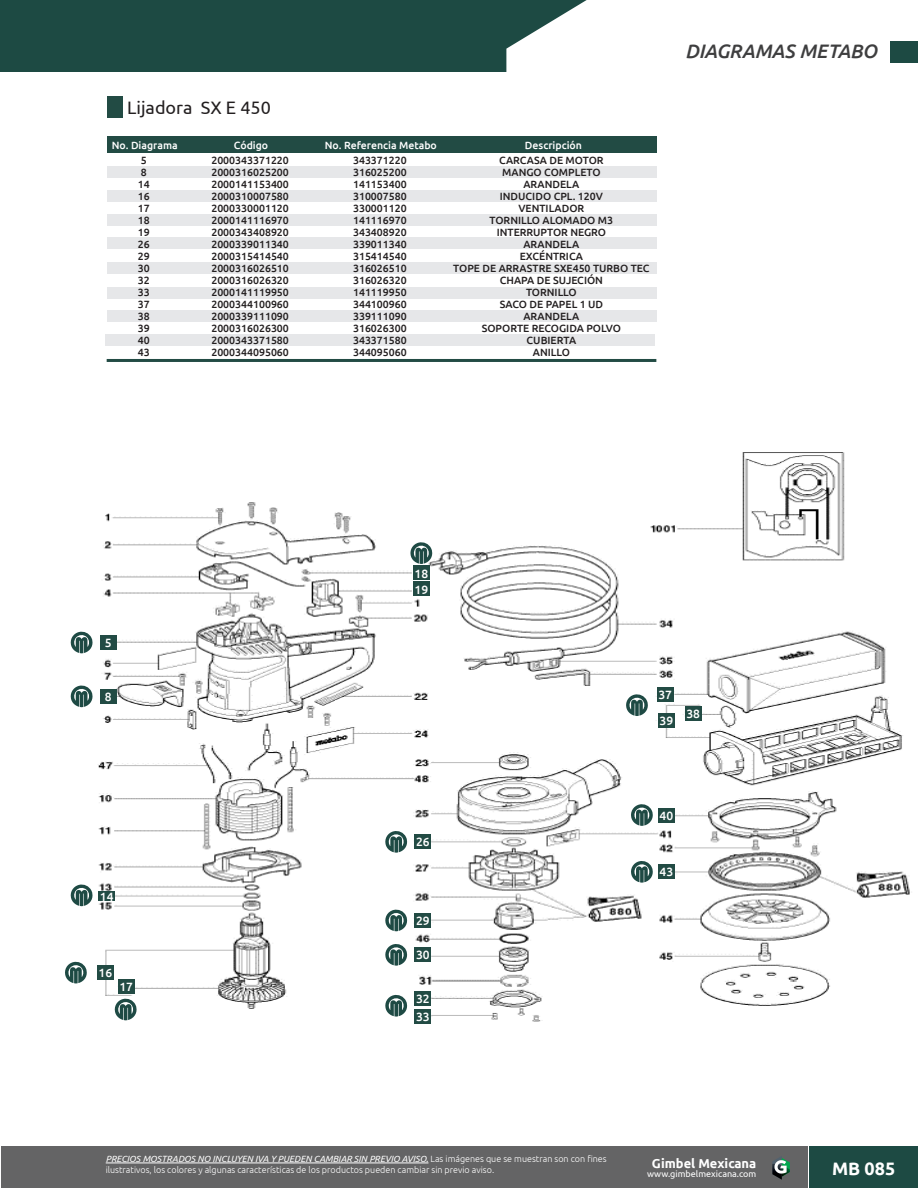
<style>
.page{position:relative;width:918px;height:1188px;background:#fff}
.page>*{position:absolute;margin:0;border:0;box-sizing:border-box;transform-origin:0 0}
.t1{font:italic 500 19.5px "Ubuntu";color:#3e3e3f}
.TÍTULOS_DE_PRODUCTOS{font:18px "Ubuntu";color:#231f20}
.t2{font:700 18px "Ubuntu";color:#fff}
.t3{font:700 12.9px "Ubuntu";color:#fff}
.COTAS{font:500 12px "Ubuntu";color:#fff}
.CODIGO{font:500 10.5px "Ubuntu";color:#231f20}
.ENCABEZADO_DE_TABLA{font:500 10.5px "Ubuntu";color:#fff}
.t4{font:300 9px/10.8px "Ubuntu";color:#fff}
.t5{font:9px "Ubuntu";color:#fff}
.s1{font-weight:400;font-style:italic}
</style>
<div class="page">
<div style="left:1px;top:1146px;width:806px;height:42px;background:#646465"></div>
<div style="left:809px;top:1146px;width:109px;height:42px;background:#1d4a43"></div>
<svg style="left:772px;top:1156px;width:18px;height:24px"></svg>
<hr style="left:106px;top:1163px;width:322px;height:1px;background:#fff">
<div style="left:1px;top:0;width:917px;height:72px;background:#1d4a43"></div>
<svg style="left:506px;top:0;width:412px;height:72px;background:#eff2f1"></svg>
<div style="left:890px;top:41px;width:28px;height:21px;background:#1d4a43"></div>
<div style="left:107px;top:96px;width:16px;height:21px;background:#224b44"></div>
<div style="left:107px;top:136px;width:549px;height:17px;background:#224b44"></div>
<hr style="left:107px;top:359px;width:549px;height:3px;background:#224b44">
<div style="left:107px;top:166px;width:549px;height:12px;background:#e6e7e9"></div>
<div style="left:107px;top:214px;width:549px;height:12px;background:#e6e7e9"></div>
<div style="left:107px;top:287px;width:549px;height:12px;background:#e6e7e9"></div>
<div style="left:107px;top:262px;width:549px;height:12px;background:#e6e7e9"></div>
<div style="left:107px;top:190px;width:549px;height:12px;background:#e6e7e9"></div>
<div style="left:107px;top:237px;width:549px;height:12px;background:#e6e7e9"></div>
<div style="left:107px;top:310px;width:549px;height:12px;background:#e6e7e9"></div>
<div style="left:105px;top:334px;width:550px;height:12px;background:#e6e7e9"></div>
<img style="left:97px;top:452px;width:813px;height:572px">
<div style="left:100px;top:635px;width:16px;height:15px;background:#224b44"></div>
<div style="left:413px;top:566px;width:16px;height:14px;background:#224b44"></div>
<div style="left:413px;top:582px;width:16px;height:14px;background:#224b44"></div>
<div style="left:415px;top:835px;width:16px;height:14px;background:#224b44"></div>
<div style="left:415px;top:913px;width:16px;height:14px;background:#224b44"></div>
<div style="left:415px;top:948px;width:16px;height:14px;background:#224b44"></div>
<div style="left:415px;top:992px;width:16px;height:14px;background:#224b44"></div>
<div style="left:415px;top:1010px;width:16px;height:14px;background:#224b44"></div>
<div style="left:657px;top:687px;width:16px;height:14px;background:#224b44"></div>
<div style="left:685px;top:707px;width:16px;height:14px;background:#224b44"></div>
<div style="left:658px;top:714px;width:17px;height:14px;background:#224b44"></div>
<div style="left:658px;top:808px;width:17px;height:14px;background:#224b44"></div>
<div style="left:658px;top:865px;width:17px;height:14px;background:#224b44"></div>
<div style="left:100px;top:689px;width:16px;height:14px;background:#224b44"></div>
<div style="left:97px;top:966px;width:16px;height:14px;background:#224b44"></div>
<div style="left:118px;top:980px;width:16px;height:14px;background:#224b44"></div>
<div style="left:99px;top:892px;width:16px;height:9px;background:#224b44"></div>
<svg style="left:70px;top:631px;width:23px;height:22px"></svg>
<svg style="left:409px;top:541px;width:24px;height:23px"></svg>
<svg style="left:70px;top:685px;width:23px;height:22px"></svg>
<svg style="left:65px;top:961px;width:22px;height:23px"></svg>
<svg style="left:113px;top:998px;width:25px;height:22px"></svg>
<svg style="left:384px;top:994px;width:24px;height:23px"></svg>
<svg style="left:384px;top:943px;width:24px;height:23px"></svg>
<svg style="left:384px;top:909px;width:24px;height:22px"></svg>
<svg style="left:384px;top:830px;width:24px;height:23px"></svg>
<svg style="left:630px;top:860px;width:24px;height:23px"></svg>
<svg style="left:630px;top:803px;width:24px;height:23px"></svg>
<svg style="left:625px;top:693px;width:24px;height:23px"></svg>
<svg style="left:70px;top:884px;width:23px;height:22px"></svg>
<p class="TÍTULOS_DE_PRODUCTOS" style="left:127px;top:96px;width:145px">Lijadora SX E 450</p>
<p class="CODIGO" style="left:141px;top:153px;width:7px">5</p>
<p class="CODIGO" style="left:141px;top:165px;width:7px">8</p>
<p class="CODIGO" style="left:138px;top:177px;width:13px">14</p>
<p class="CODIGO" style="left:138px;top:189px;width:13px">16</p>
<p class="CODIGO" style="left:138px;top:201px;width:13px">17</p>
<p class="CODIGO" style="left:138px;top:213px;width:13px">18</p>
<p class="CODIGO" style="left:138px;top:225px;width:13px">19</p>
<p class="CODIGO" style="left:138px;top:237px;width:13px">26</p>
<p class="CODIGO" style="left:138px;top:249px;width:13px">29</p>
<p class="CODIGO" style="left:138px;top:261px;width:13px">30</p>
<p class="CODIGO" style="left:138px;top:273px;width:13px">32</p>
<p class="CODIGO" style="left:138px;top:285px;width:13px">33</p>
<p class="CODIGO" style="left:138px;top:297px;width:13px">37</p>
<p class="CODIGO" style="left:138px;top:309px;width:13px">38</p>
<p class="CODIGO" style="left:138px;top:321px;width:13px">39</p>
<p class="CODIGO" style="left:138px;top:333px;width:13px">40</p>
<p class="CODIGO" style="left:138px;top:345px;width:13px">43</p>
<p class="ENCABEZADO_DE_TABLA" style="left:112px;top:139px;width:68px">No. Diagrama</p>
<p class="ENCABEZADO_DE_TABLA" style="left:234px;top:139px;width:36px">Código</p>
<p class="ENCABEZADO_DE_TABLA" style="left:325px;top:139px;width:114px">No. Referencia Metabo</p>
<p class="ENCABEZADO_DE_TABLA" style="left:525px;top:139px;width:59px">Descripción</p>
<p class="CODIGO" style="left:211px;top:153px;width:79px">2000343371220</p>
<p class="CODIGO" style="left:211px;top:165px;width:79px">2000316025200</p>
<p class="CODIGO" style="left:211px;top:177px;width:79px">2000141153400</p>
<p class="CODIGO" style="left:211px;top:189px;width:79px">2000310007580</p>
<p class="CODIGO" style="left:211px;top:201px;width:79px">2000330001120</p>
<p class="CODIGO" style="left:211px;top:213px;width:79px">2000141116970</p>
<p class="CODIGO" style="left:211px;top:225px;width:79px">2000343408920</p>
<p class="CODIGO" style="left:211px;top:237px;width:79px">2000339011340</p>
<p class="CODIGO" style="left:211px;top:249px;width:79px">2000315414540</p>
<p class="CODIGO" style="left:211px;top:261px;width:79px">2000316026510</p>
<p class="CODIGO" style="left:211px;top:273px;width:79px">2000316026320</p>
<p class="CODIGO" style="left:211px;top:285px;width:79px">2000141119950</p>
<p class="CODIGO" style="left:211px;top:297px;width:79px">2000344100960</p>
<p class="CODIGO" style="left:211px;top:309px;width:79px">2000339111090</p>
<p class="CODIGO" style="left:211px;top:321px;width:79px">2000316026300</p>
<p class="CODIGO" style="left:211px;top:333px;width:79px">2000343371580</p>
<p class="CODIGO" style="left:211px;top:345px;width:79px">2000344095060</p>
<p class="CODIGO" style="left:353px;top:153px;width:55px">343371220</p>
<p class="CODIGO" style="left:353px;top:165px;width:55px">316025200</p>
<p class="CODIGO" style="left:353px;top:177px;width:55px">141153400</p>
<p class="CODIGO" style="left:353px;top:189px;width:55px">310007580</p>
<p class="CODIGO" style="left:353px;top:201px;width:55px">330001120</p>
<p class="CODIGO" style="left:353px;top:213px;width:55px">141116970</p>
<p class="CODIGO" style="left:353px;top:225px;width:55px">343408920</p>
<p class="CODIGO" style="left:353px;top:237px;width:55px">339011340</p>
<p class="CODIGO" style="left:353px;top:249px;width:55px">315414540</p>
<p class="CODIGO" style="left:353px;top:261px;width:55px">316026510</p>
<p class="CODIGO" style="left:353px;top:273px;width:55px">316026320</p>
<p class="CODIGO" style="left:353px;top:285px;width:55px">141119950</p>
<p class="CODIGO" style="left:353px;top:297px;width:55px">344100960</p>
<p class="CODIGO" style="left:353px;top:309px;width:55px">339111090</p>
<p class="CODIGO" style="left:353px;top:321px;width:55px">316026300</p>
<p class="CODIGO" style="left:353px;top:333px;width:55px">343371580</p>
<p class="CODIGO" style="left:353px;top:345px;width:55px">344095060</p>
<p class="CODIGO" style="left:499px;top:153px;width:106px">CARCASA DE MOTOR</p>
<p class="CODIGO" style="left:502px;top:165px;width:100px">MANGO COMPLETO</p>
<p class="CODIGO" style="left:523px;top:177px;width:57px">ARANDELA</p>
<p class="CODIGO" style="left:500px;top:189px;width:105px">INDUCIDO CPL. 120V</p>
<p class="CODIGO" style="left:518px;top:201px;width:67px">VENTILADOR</p>
<p class="CODIGO" style="left:490px;top:213px;width:125px">TORNILLO ALOMADO M3</p>
<p class="CODIGO" style="left:497px;top:225px;width:111px">INTERRUPTOR NEGRO</p>
<p class="CODIGO" style="left:523px;top:237px;width:57px">ARANDELA</p>
<p class="CODIGO" style="left:520px;top:249px;width:65px">EXCÉNTRICA</p>
<p class="CODIGO" style="left:453px;top:261px;width:198px">TOPE DE ARRASTRE SXE450 TURBO TEC</p>
<p class="CODIGO" style="left:500px;top:273px;width:105px">CHAPA DE SUJECIÓN</p>
<p class="CODIGO" style="left:526px;top:285px;width:52px">TORNILLO</p>
<p class="CODIGO" style="left:500px;top:297px;width:105px">SACO DE PAPEL 1 UD</p>
<p class="CODIGO" style="left:523px;top:309px;width:57px">ARANDELA</p>
<p class="CODIGO" style="left:482px;top:321px;width:141px">SOPORTE RECOGIDA POLVO</p>
<p class="CODIGO" style="left:527px;top:333px;width:51px">CUBIERTA</p>
<p class="CODIGO" style="left:533px;top:345px;width:39px">ANILLO</p>
<h1 class="t1" style="left:685px;top:39px;width:193px">DIAGRAMAS METABO</h1>
<p class="COTAS" style="left:105px;top:635px;width:8px">5</p>
<p class="COTAS" style="left:105px;top:689px;width:8px">8</p>
<p class="COTAS" style="left:100px;top:889px;width:15px">14</p>
<p class="COTAS" style="left:99px;top:965px;width:15px">16</p>
<p class="COTAS" style="left:120px;top:979px;width:15px">17</p>
<p class="COTAS" style="left:415px;top:566px;width:15px">18</p>
<p class="COTAS" style="left:415px;top:582px;width:15px">19</p>
<p class="COTAS" style="left:416px;top:835px;width:15px">26</p>
<p class="COTAS" style="left:416px;top:913px;width:15px">29</p>
<p class="COTAS" style="left:416px;top:948px;width:15px">30</p>
<p class="COTAS" style="left:416px;top:992px;width:15px">32</p>
<p class="COTAS" style="left:416px;top:1009px;width:15px">33</p>
<p class="COTAS" style="left:658px;top:687px;width:15px">37</p>
<p class="COTAS" style="left:660px;top:713px;width:15px">39</p>
<p class="COTAS" style="left:686px;top:706px;width:15px">38</p>
<p class="COTAS" style="left:660px;top:808px;width:15px">40</p>
<p class="COTAS" style="left:660px;top:865px;width:15px">43</p>
<p class="t4" style="left:106px;top:1153px;width:503px"><span class="s1">PRECIOS MOSTRADOS NO INCLUYEN IVA Y PUEDEN CAMBIAR SIN PREVIO AVISO.</span> Las imágenes que se muestran son con fines ilustrativos, los colores y algunas características de los productos pueden cambiar sin previo aviso.</p>
<p class="t3" style="left:652px;top:1155px;width:106px">Gimbel Mexicana</p>
<p class="t5" style="left:647px;top:1169px;width:111px">www.gimbelmexicana.com</p>
<h2 class="t2" style="left:832px;top:1158px;width:65px">MB 085</h2>
</div>
